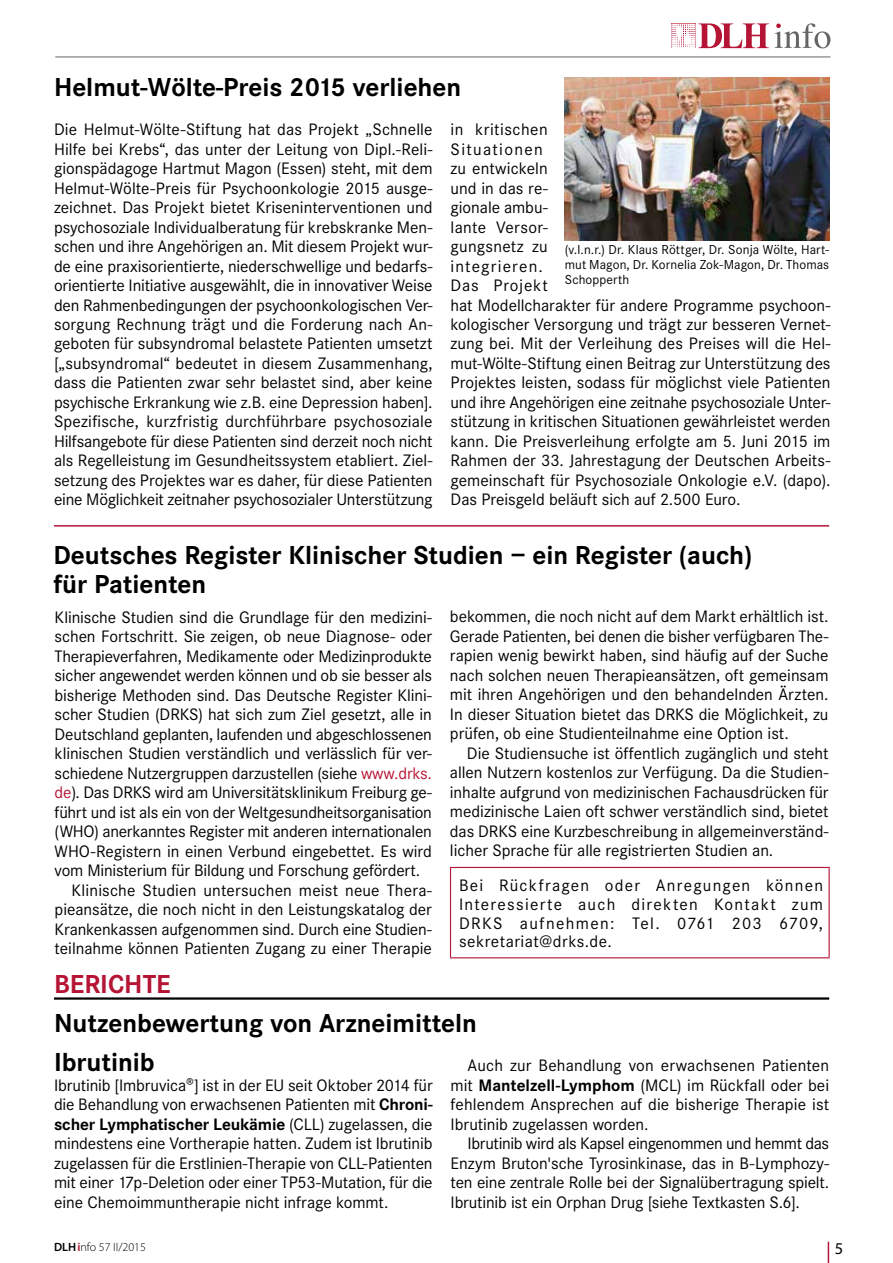
<style>
.page{position:relative;width:893px;height:1263px;background:#fff}
.page>*{position:absolute;margin:0;border:0;box-sizing:border-box;transform-origin:0 0}
.t1{font:700 27px/28.5px "Corporate S";color:#000}
.t2{font:700 27px "Corporate S";color:#b51434}
.t3{font:17.25px/19.5px "Corporate S";letter-spacing:-.005em;color:#000;text-align:justify}
.t4{font:16.5px "Myriad Pro";color:#000}
.t5{font:13.5px/15px "Corporate S";letter-spacing:.005em;color:#000;text-align:justify}
.t6{font:300 12px "Myriad Pro";color:#000}
.s1{color:#b51434}
.s2{font-weight:700}
.s3{font-weight:600}
.s4{font-weight:600;color:#b51434}
</style>
<div class="page">
<img style="left:565px;top:78px;width:264px;height:162px">
<hr style="left:54px;top:997px;width:775px;height:3px;background:#000">
<hr style="left:450px;top:867px;width:380px;height:1px;background:#b51434">
<hr style="left:450px;top:868px;width:1px;height:89px;background:#b51434">
<hr style="left:828px;top:868px;width:2px;height:89px;background:#b51434">
<hr style="left:450px;top:957px;width:380px;height:1px;background:#b51434">
<hr style="left:54px;top:525px;width:775px;height:2px;background:#b51434">
<svg style="left:671px;top:23px;width:159px;height:25px"></svg>
<hr style="left:55px;top:57px;width:775px;height:1px;background:#646567">
<svg style="left:828px;top:1242px;width:1px;height:21px"></svg>
<h1 class="t1" style="left:54px;top:73px;width:409px">Helmut-Wölte-Preis 2015 verliehen</h1>
<p class="t3" style="left:54px;top:120px;width:380px">Die Helmut-Wölte-Stiftung hat das Projekt „Schnelle Hilfe bei Krebs“, das unter der Leitung von Dipl.-Reli&shy;gionspädagoge Hartmut Magon (Essen) steht, mit dem Helmut-Wölte-Preis für Psychoonkologie 2015 ausge&shy;zeichnet. Das Projekt bietet Kriseninterventionen und psychosoziale Individualberatung für krebskranke Men&shy;schen und ihre Angehörigen an. Mit diesem Projekt wur&shy;de eine praxisorientierte, niederschwellige und bedarfs&shy;orientierte Initiative ausgewählt, die in innovativer Weise den Rahmenbedingungen der psychoonkologischen Ver&shy;sorgung Rechnung trägt und die Forderung nach An&shy;geboten für subsyndromal belastete Patienten umsetzt [„subsyndromal“ bedeutet in diesem Zusammenhang, dass die Patienten zwar sehr belastet sind, aber keine psychische Erkrankung wie z.B. eine Depression haben].<br>Spezifische, kurzfristig durchführbare psychosoziale Hilfsangebote für diese Patienten sind derzeit noch nicht als Regelleistung im Gesundheitssystem etabliert. Ziel&shy;setzung des Projektes war es daher, für diese Patienten eine Möglichkeit zeitnaher psychosozialer Unterstützung</p>
<p class="t3" style="left:451px;top:120px;width:381px;text-align:left">in kritischen<br>Situationen<br>zu entwickeln<br>und in das re-<br>gionale ambu-<br>lante Versor-<br>gungsnetz zu<br>integrieren.<br>Das Projekt<br>hat Modellcharakter für andere Programme psychoon&shy;kologischer Versorgung und trägt zur besseren Vernet&shy;zung bei. Mit der Verleihung des Preises will die Hel&shy;mut-Wölte-Stiftung einen Beitrag zur Unterstützung des Projektes leisten, sodass für möglichst viele Patienten und ihre Angehörigen eine zeitnahe psychosoziale Unter&shy;stützung in kritischen Situationen gewährleistet werden kann. Die Preisverleihung erfolgte am 5. Juni 2015 im Rahmen der 33. Jahrestagung der Deutschen Arbeits&shy;gemeinschaft für Psychosoziale Onkologie e.V. (dapo).<br>Das Preisgeld beläuft sich auf 2.500 Euro.</p>
<p class="t5" style="left:565px;top:242px;width:266px">(v.l.n.r.) Dr. Klaus Röttger, Dr. Sonja Wölte, Hart&shy;mut Magon, Dr. Kornelia Zok-Magon, Dr. Thomas Schopperth</p>
<h1 class="t1" style="left:53px;top:541px;width:701px">Deutsches Register Klinischer Studien – ein Register (auch) für Patienten</h1>
<p class="t3" style="left:55px;top:607px;width:379px">Klinische Studien sind die Grundlage für den medizini-</p>
<p class="t3" style="left:55px;top:627px;width:379px">schen Fortschritt. Sie zeigen, ob neue Diagnose- oder</p>
<p class="t3" style="left:55px;top:646px;width:379px">Therapieverfahren, Medikamente oder Medizinprodukte</p>
<p class="t3" style="left:55px;top:666px;width:379px">sicher angewendet werden können und ob sie besser als</p>
<p class="t3" style="left:55px;top:685px;width:379px">bisherige Methoden sind. Das Deutsche Register Klini-</p>
<p class="t3" style="left:55px;top:705px;width:379px">scher Studien (DRKS) hat sich zum Ziel gesetzt, alle in</p>
<p class="t3" style="left:55px;top:724px;width:379px">Deutschland geplanten, laufenden und abgeschlossenen</p>
<p class="t3" style="left:55px;top:744px;width:379px">klinischen Studien verständlich und verlässlich für ver-</p>
<p class="t3" style="left:55px;top:763px;width:379px">schiedene Nutzergruppen darzustellen (siehe <span class="s1">www.drks.</span></p>
<p class="t3" style="left:55px;top:783px;width:379px"><span class="s1">de</span>). Das DRKS wird am Universitätsklinikum Freiburg ge-</p>
<p class="t3" style="left:55px;top:802px;width:379px">führt und ist als ein von der Weltgesundheitsorganisation</p>
<p class="t3" style="left:55px;top:822px;width:379px">(WHO) anerkanntes Register mit anderen internationalen</p>
<p class="t3" style="left:55px;top:841px;width:379px">WHO-Registern in einen Verbund eingebettet. Es wird</p>
<p class="t3" style="left:55px;top:861px;width:367px">vom Ministerium für Bildung und Forschung gefördert.</p>
<p class="t3" style="left:72px;top:880px;width:362px">Klinische Studien untersuchen meist neue Thera-</p>
<p class="t3" style="left:55px;top:900px;width:379px">pieansätze, die noch nicht in den Leistungskatalog der</p>
<p class="t3" style="left:55px;top:919px;width:379px">Krankenkassen aufgenommen sind. Durch eine Studien-</p>
<p class="t3" style="left:55px;top:939px;width:379px">teilnahme können Patienten Zugang zu einer Therapie</p>
<p class="t3" style="left:450px;top:607px;width:380px">bekommen, die noch nicht auf dem Markt erhältlich ist.<br>Gerade Patienten, bei denen die bisher verfügbaren The&shy;rapien wenig bewirkt haben, sind häufig auf der Suche nach solchen neuen Therapieansätzen, oft gemeinsam mit ihren Angehörigen und den behandelnden Ärzten.<br>In dieser Situation bietet das DRKS die Möglichkeit, zu prüfen, ob eine Studienteilnahme eine Option ist.</p>
<p class="t3" style="left:450px;top:744px;width:380px;text-indent:17px">Die Studiensuche ist öffentlich zugänglich und steht allen Nutzern kostenlos zur Verfügung. Da die Studien&shy;inhalte aufgrund von medizinischen Fachausdrücken für medizinische Laien oft schwer verständlich sind, bietet das DRKS eine Kurzbeschreibung in allgemeinverständ&shy;licher Sprache für alle registrierten Studien an.</p>
<p class="t3" style="left:459px;top:876px;width:366px;line-height:18.8px">Bei Rückfragen oder Anregungen können Interessierte auch direkten Kontakt zum DRKS aufnehmen: Tel. 0761 203 6709, sekretariat@drks.de.</p>
<h1 class="t2" style="left:54px;top:969px;width:118px">BERICHTE</h1>
<h1 class="t1" style="left:54px;top:1009px;width:424px">Nutzenbewertung von Arzneimitteln</h1>
<p class="t3" style="left:451px;top:1056px;width:380px;text-indent:17px">Auch zur Behandlung von erwachsenen Patienten mit <span class="s2">Mantelzell-Lymphom</span> (MCL) im Rückfall oder bei fehlendem Ansprechen auf die bisherige Therapie ist Ibrutinib zugelassen worden.</p>
<p class="t3" style="left:451px;top:1134px;width:380px;text-indent:17px">Ibrutinib wird als Kapsel eingenommen und hemmt das Enzym Bruton'sche Tyrosinkinase, das in B-Lymphozy&shy;ten eine zentrale Rolle bei der Signalübertragung spielt.<br>Ibrutinib ist ein Orphan Drug [siehe Textkasten S.6].</p>
<h1 class="t1" style="left:54px;top:1048px;width:102px">Ibrutinib</h1>
<p class="t3" style="left:54px;top:1075px;width:380px">Ibrutinib [Imbruvica®] ist in der EU seit Oktober 2014 für die Behandlung von erwachsenen Patienten mit <span class="s2">Chroni&shy;scher Lymphatischer Leukämie</span> (CLL) zugelassen, die mindestens eine Vortherapie hatten. Zudem ist Ibrutinib zugelassen für die Erstlinien-Therapie von CLL-Patienten mit einer 17p-Deletion oder einer TP53-Mutation, für die eine Chemoimmuntherapie nicht infrage kommt.</p>
<p class="t6" style="left:54px;top:1239px;width:93px"><span class="s3">DLH</span><span class="s4">i</span>nfo 57 II/2015</p>
<p class="t4" style="left:835px;top:1238px;width:10px">5</p>
</div>
